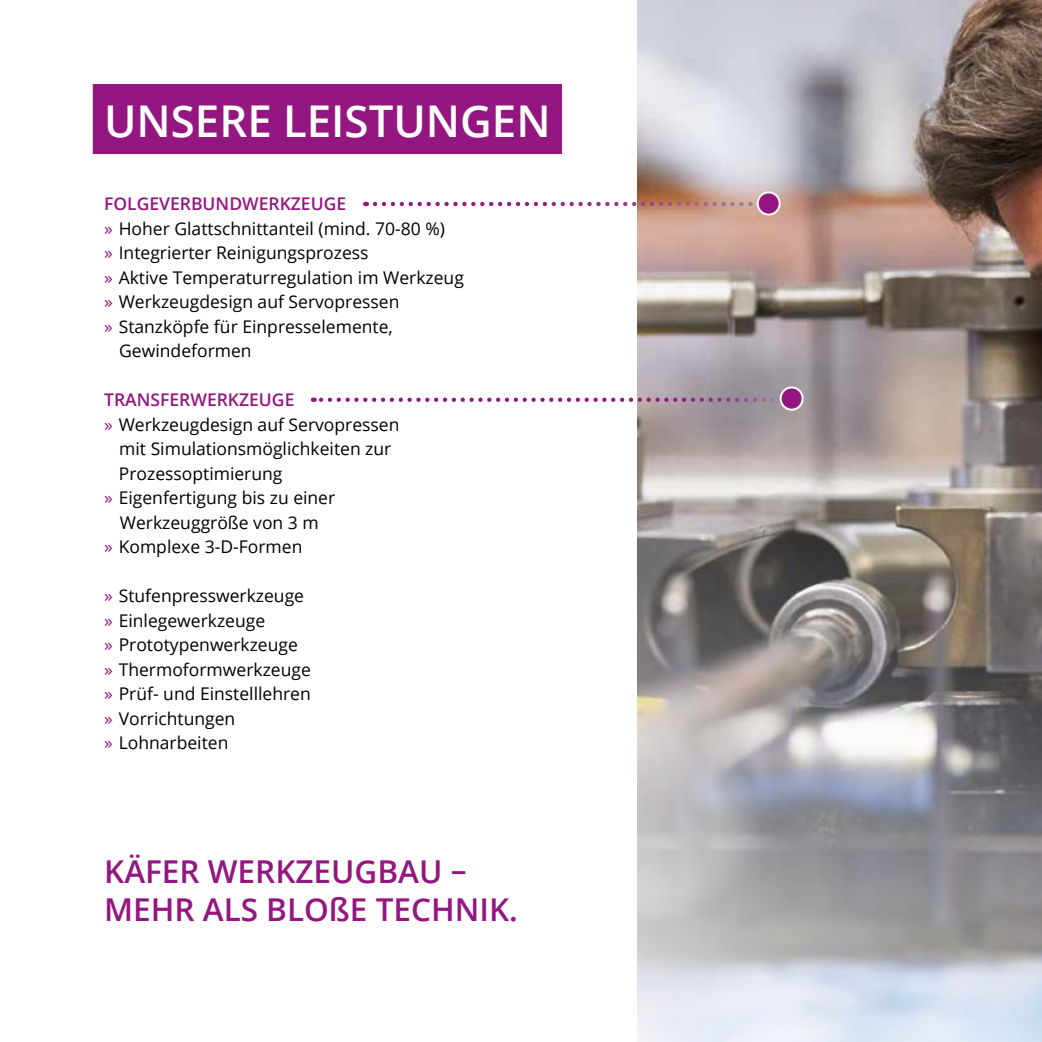
<style>
.page{position:relative;width:1042px;height:1042px;background:#fff}
.page>*{position:absolute;margin:0;border:0;box-sizing:border-box;transform-origin:0 0}
.t1{font:600 43.75px "Open Sans";color:#fff}
.t2{font:600 31.5px/37.8px "Open Sans";color:#941680}
.t3{font:17.5px/24.5px "Open Sans";color:#000}
.t4{font:600 17.5px "Open Sans";color:#941680}
.s1{color:#941680}
</style>
<div class="page">
<img style="left:637px;top:0;width:405px;height:210px">
<img style="left:637px;top:210px;width:405px;height:832px">
<div style="left:93px;top:84px;width:469px;height:70px;background:#941680"></div>
<svg style="left:365px;top:202px;width:392px;height:4px"></svg>
<svg style="left:313px;top:397px;width:467px;height:5px"></svg>
<div style="left:758px;top:192px;width:21px;height:23px;background:#941680;border-radius:50%"></div>
<div style="left:757px;top:191px;width:23px;height:25px;border:2px solid #fff;border-radius:50%"></div>
<div style="left:780px;top:387px;width:22px;height:23px;background:#941680;border-radius:50%"></div>
<div style="left:780px;top:386px;width:23px;height:25px;border:2px solid #fff;border-radius:50%"></div>
<h1 class="t1" style="left:104px;top:91px;width:448px">UNSERE LEISTUNGEN</h1>
<p class="t4" style="left:104px;top:192px;width:243px">FOLGEVERBUNDWERKZEUGE</p>
<p class="t3" style="left:104px;top:215px;width:342px"><span class="s1">»</span> Hoher Glattschnittanteil (mind. 70-80 %)</p>
<p class="t3" style="left:104px;top:240px;width:266px"><span class="s1">»</span> Integrierter Reinigungsprozess</p>
<p class="t3" style="left:104px;top:264px;width:361px"><span class="s1">»</span> Aktive Temperaturregulation im Werkzeug</p>
<p class="t3" style="left:104px;top:289px;width:297px"><span class="s1">»</span> Werkzeugdesign auf Servopressen</p>
<p class="t3" style="left:104px;top:313px;width:290px"><span class="s1">»</span> Stanzköpfe für Einpresselemente,</p>
<p class="t3" style="left:119px;top:338px;width:134px">Gewindeformen</p>
<p class="t4" style="left:104px;top:388px;width:192px">TRANSFERWERKZEUGE</p>
<p class="t3" style="left:104px;top:411px;width:297px"><span class="s1">»</span> Werkzeugdesign auf Servopressen</p>
<p class="t3" style="left:119px;top:436px;width:274px">mit Simulationsmöglichkeiten zur</p>
<p class="t3" style="left:119px;top:460px;width:165px">Prozessoptimierung</p>
<p class="t3" style="left:104px;top:485px;width:233px"><span class="s1">»</span> Eigenfertigung bis zu einer</p>
<p class="t3" style="left:120px;top:509px;width:200px">Werkzeuggröße von 3 m</p>
<p class="t3" style="left:104px;top:534px;width:200px"><span class="s1">»</span> Komplexe 3-D-Formen</p>
<p class="t3" style="left:104px;top:583px;width:208px"><span class="s1">»</span> Stufenpresswerkzeuge <span class="s1">»</span> Einlegewerkzeuge<br><span class="s1">»</span> Prototypenwerkzeuge <span class="s1">»</span> Thermoformwerkzeuge <span class="s1">»</span> Prüf- und Einstelllehren <span class="s1">»</span> Vorrichtungen<br><span class="s1">»</span> Lohnarbeiten</p>
<h2 class="t2" style="left:104px;top:852px;width:415px">KÄFER WERKZEUGBAU –<br>MEHR ALS BLOßE TECHNIK.</h2>
</div>
